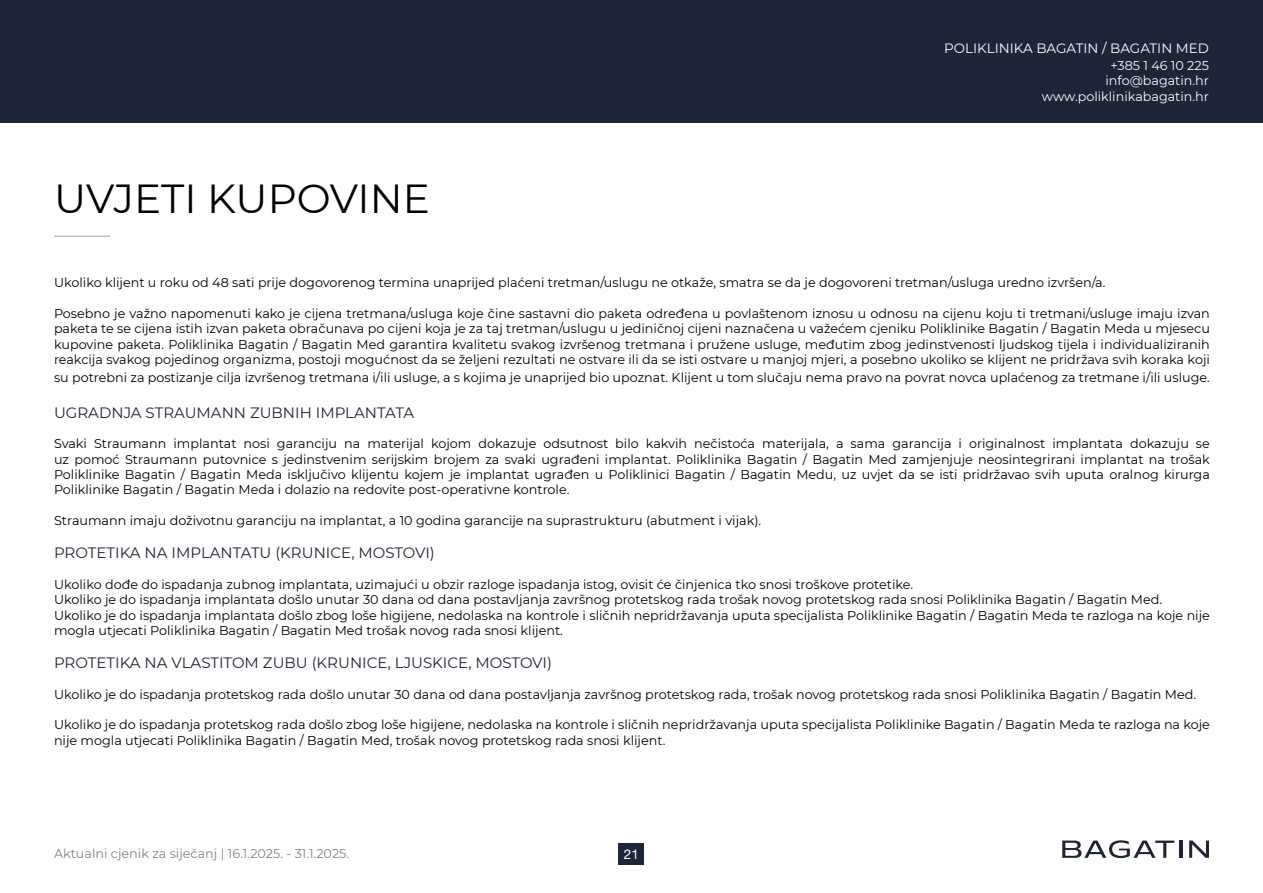
<style>
.page{position:relative;width:1263px;height:893px;background:#fff}
.page>*{position:absolute;margin:0;border:0;box-sizing:border-box;transform-origin:0 0}
.t1{font:40.5px "Montserrat";color:#000}
.t2{font:15px "Montserrat";color:#1e2538}
.t3{font:13.5px "Montserrat";color:#fff}
.t4{font:13.5px "Helvetica Neue LT Com";color:#fff}
.t5{font:12.75px/15.3px "Montserrat";color:#000;text-align:justify}
.t6{font:12.75px/15.3px "Montserrat";color:#fff;text-align:right}
.t7{font:12.75px "Montserrat";color:#808285}
</style>
<div class="page">
<div style="left:618px;top:843px;width:26px;height:21px;background:#1e2538"></div>
<div style="left:0;top:0;width:1263px;height:122px;background:#1e2538"></div>
<svg style="left:1062px;top:840px;width:112px;height:18px"></svg>
<hr style="left:1179px;top:840px;width:3px;height:18px;background:#1e2538">
<svg style="left:1189px;top:840px;width:20px;height:18px"></svg>
<hr style="left:54px;top:236px;width:56px;height:1px;background:#bcbec0">
<h1 class="t1" style="left:54px;top:171px;width:377px">UVJETI KUPOVINE</h1>
<p class="t3" style="left:944px;top:39px;width:266px">POLIKLINIKA BAGATIN / BAGATIN MED</p>
<p class="t6" style="left:1042px;top:58px;width:169px">+385 1 46 10 225 info@bagatin.hr www.poliklinikabagatin.hr</p>
<p class="t5" style="left:54px;top:275px;width:1053px">Ukoliko klijent u roku od 48 sati prije dogovorenog termina unaprijed plaćeni tretman/uslugu ne otkaže, smatra se da je dogovoreni tretman/usluga uredno izvršen/a.</p>
<p class="t5" style="left:54px;top:305px;width:1157px">Posebno je važno napomenuti kako je cijena tretmana/usluga koje čine sastavni dio paketa određena u povlaštenom iznosu u odnosu na cijenu koju ti tretmani/usluge imaju izvan paketa te se cijena istih izvan paketa obračunava po cijeni koja je za taj tretman/uslugu u jediničnoj cijeni naznačena u važećem cjeniku Poliklinike Bagatin / Bagatin Meda u mjesecu kupovine paketa. Poliklinika Bagatin / Bagatin Med garantira kvalitetu svakog izvršenog tretmana i pružene usluge, međutim zbog jedinstvenosti ljudskog tijela i individualiziranih reakcija svakog pojedinog organizma, postoji mogućnost da se željeni rezultati ne ostvare ili da se isti ostvare u manjoj mjeri, a posebno ukoliko se klijent ne pridržava svih koraka koji</p>
<p class="t5" style="left:54px;top:369px;width:1157px">su potrebni za postizanje cilja izvršenog tretmana i/ili usluge, a s kojima je unaprijed bio upoznat. Klijent u tom slučaju nema pravo na povrat novca uplaćenog za tretmane i/ili usluge.</p>
<p class="t2" style="left:54px;top:402px;width:362px">UGRADNJA STRAUMANN ZUBNIH IMPLANTATA</p>
<p class="t5" style="left:54px;top:436px;width:1157px">Svaki Straumann implantat nosi garanciju na materijal kojom dokazuje odsutnost bilo kakvih nečistoća materijala, a sama garancija i originalnost implantata dokazuju se uz pomoć Straumann putovnice s jedinstvenim serijskim brojem za svaki ugrađeni implantat. Poliklinika Bagatin / Bagatin Med zamjenjuje neosintegrirani implantat na trošak Poliklinike Bagatin / Bagatin Meda isključivo klijentu kojem je implantat ugrađen u Poliklinici Bagatin / Bagatin Medu, uz uvjet da se isti pridržavao svih uputa oralnog kirurga Poliklinike Bagatin / Bagatin Meda i dolazio na redovite post-operativne kontrole.</p>
<p class="t5" style="left:54px;top:512px;width:709px">Straumann imaju doživotnu garanciju na implantat, a 10 godina garancije na suprastrukturu (abutment i vijak).</p>
<p class="t2" style="left:54px;top:543px;width:382px">PROTETIKA NA IMPLANTATU (KRUNICE, MOSTOVI)</p>
<p class="t5" style="left:54px;top:576px;width:1157px;text-align:left">Ukoliko dođe do ispadanja zubnog implantata, uzimajući u obzir razloge ispadanja istog, ovisit će činjenica tko snosi troškove protetike.<br>Ukoliko je do ispadanja implantata došlo unutar 30 dana od dana postavljanja završnog protetskog rada trošak novog protetskog rada snosi Poliklinika Bagatin / Bagatin Med.<br>Ukoliko je do ispadanja implantata došlo zbog loše higijene, nedolaska na kontrole i sličnih nepridržavanja uputa specijalista Poliklinike Bagatin / Bagatin Meda te razloga na koje nije mogla utjecati Poliklinika Bagatin / Bagatin Med trošak novog rada snosi klijent.</p>
<p class="t2" style="left:54px;top:652px;width:499px">PROTETIKA NA VLASTITOM ZUBU (KRUNICE, LJUSKICE, MOSTOVI)</p>
<p class="t5" style="left:54px;top:686px;width:1143px">Ukoliko je do ispadanja protetskog rada došlo unutar 30 dana od dana postavljanja završnog protetskog rada, trošak novog protetskog rada snosi Poliklinika Bagatin / Bagatin Med.</p>
<p class="t5" style="left:54px;top:717px;width:1157px">Ukoliko je do ispadanja protetskog rada došlo zbog loše higijene, nedolaska na kontrole i sličnih nepridržavanja uputa specijalista Poliklinike Bagatin / Bagatin Meda te razloga na koje nije mogla utjecati Poliklinika Bagatin / Bagatin Med, trošak novog protetskog rada snosi klijent.</p>
<p class="t7" style="left:54px;top:844px;width:297px">Aktualni cjenik za siječanj | 16.1.2025. - 31.1.2025.</p>
<p class="t4" style="left:624px;top:845px;width:17px">21</p>
</div>
